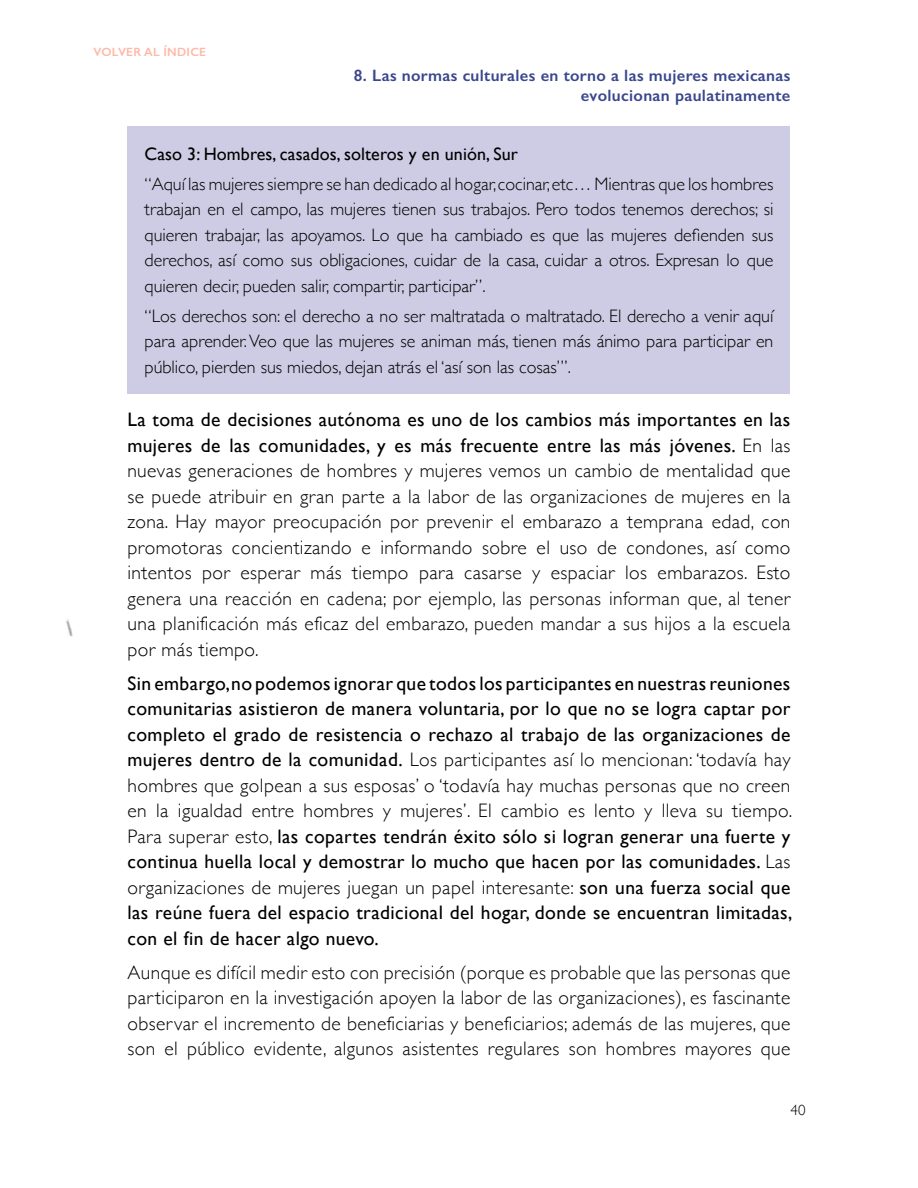
<style>
.page{position:relative;width:918px;height:1188px;background:#fff}
.page>*{position:absolute;margin:0;border:0;box-sizing:border-box;transform-origin:0 0}
.t1{font:300 19.5px/25.5px "Gill Sans";letter-spacing:.02em;color:#000;text-align:justify}
.t2{font:19.5px/25.5px "Gill Sans";letter-spacing:.02em;color:#000;text-align:justify}
.t3{font:300 18px/25.5px "Gill Sans";color:#000;text-align:justify}
.t4{font:18px "Gill Sans";letter-spacing:.005em;color:#000}
.t5{font:600 16.5px/19.8px "Gill Sans";letter-spacing:.02em;color:#39478d;text-align:right}
.t6{font:300 15px "Gill Sans";color:#000}
.t7{font:600 12px "Gill Sans";letter-spacing:.02em;color:#ffb8a6}
.s1{font-weight:400}
.s2{font-weight:300}
</style>
<div class="page">
<img style="left:66px;top:618px;width:7px;height:19px">
<div style="left:128px;top:126px;width:662px;height:51px;background:#cecce4"></div>
<div style="left:128px;top:156px;width:662px;height:157px;background:#cecce4"></div>
<div style="left:128px;top:288px;width:662px;height:106px;background:#cecce4"></div>
<p class="t7" style="left:94px;top:45px;width:114px">VOLVER AL ÍNDICE</p>
<p class="t5" style="left:354px;top:65px;width:438px">8. Las normas culturales en torno a las mujeres mexicanas evolucionan paulatinamente</p>
<p class="t4" style="left:145px;top:144px;width:375px">Caso 3: Hombres, casados, solteros y en unión, Sur</p>
<p class="t3" style="left:145px;top:170px;width:630px">“Aquí las mujeres siempre se han dedicado al hogar, cocinar, etc… Mientras que los hombres trabajan en el campo, las mujeres tienen sus trabajos. Pero todos tenemos derechos; si quieren trabajar, las apoyamos. Lo que ha cambiado es que las mujeres defienden sus derechos, así como sus obligaciones, cuidar de la casa, cuidar a otros. Expresan lo que quieren decir, pueden salir, compartir, participar”.</p>
<p class="t3" style="left:145px;top:302px;width:630px">“Los derechos son: el derecho a no ser maltratada o maltratado. El derecho a venir aquí para aprender. Veo que las mujeres se animan más, tienen más ánimo para participar en público, pierden sus miedos, dejan atrás el ‘así son las cosas’’’.</p>
<p class="t1" style="left:128px;top:406px;width:664px"><span class="s1">La toma de decisiones autónoma es uno de los cambios más importantes en las mujeres de las comunidades, y es más frecuente entre las más jóvenes.</span> En las nuevas generaciones de hombres y mujeres vemos un cambio de mentalidad que se puede atribuir en gran parte a la labor de las organizaciones de mujeres en la zona. Hay mayor preocupación por prevenir el embarazo a temprana edad, con promotoras concientizando e informando sobre el uso de condones, así como intentos por esperar más tiempo para casarse y espaciar los embarazos. Esto genera una reacción en cadena; por ejemplo, las personas informan que, al tener una planificación más eficaz del embarazo, pueden mandar a sus hijos a la escuela por más tiempo.</p>
<p class="t2" style="left:128px;top:670px;width:666px">Sin embargo, no podemos ignorar que todos los participantes en nuestras reuniones comunitarias asistieron de manera voluntaria, por lo que no se logra captar por completo el grado de resistencia o rechazo al trabajo de las organizaciones de mujeres dentro de la comunidad. <span class="s2">Los participantes así lo mencionan: ‘todavía hay hombres que golpean a sus esposas’ o ‘todavía hay muchas personas que no creen en la igualdad entre hombres y mujeres’. El cambio es lento y lleva su tiempo.<br>Para superar esto,</span> las copartes tendrán éxito sólo si logran generar una fuerte y continua huella local y demostrar lo mucho que hacen por las comunidades. <span class="s2">Las organizaciones de mujeres juegan un papel interesante:</span> son una fuerza social que las reúne fuera del espacio tradicional del hogar, donde se encuentran limitadas, con el fin de hacer algo nuevo.</p>
<p class="t1" style="left:128px;top:959px;width:665px">Aunque es difícil medir esto con precisión (porque es probable que las personas que participaron en la investigación apoyen la labor de las organizaciones), es fascinante observar el incremento de beneficiarias y beneficiarios; además de las mujeres, que son el público evidente, algunos asistentes regulares son hombres mayores que</p>
<p class="t6" style="left:790px;top:1098px;width:17px">40</p>
</div>
